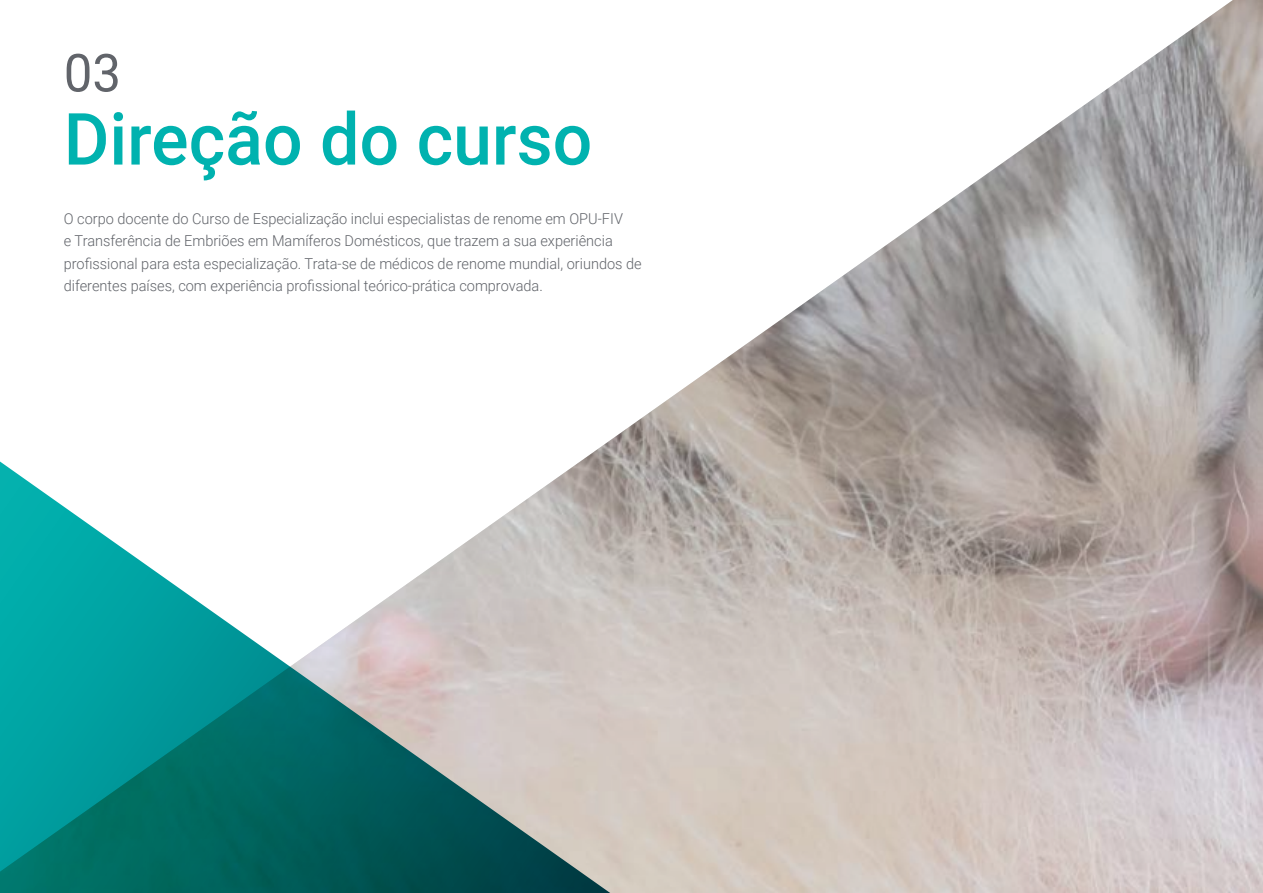
<style>
.page{position:relative;width:1263px;height:893px;background:#fff}
.page>*{position:absolute;margin:0;border:0;box-sizing:border-box;transform-origin:0 0}
.t1{font:500 72px "Roboto";color:#00b2af}
.t2{font:52.5px "Roboto";color:#61646a}
.t3{font:300 15px/22.5px "Roboto";color:#61646a}
</style>
<div class="page">
<img style="left:602px;top:0;width:661px;height:893px">
<svg style="left:0;top:446px;width:640px;height:447px"></svg>
<h2 class="t2" style="left:64px;top:36px;width:59px">03</h2>
<h1 class="t1" style="left:64px;top:89px;width:530px">Direção do curso</h1>
<p class="t3" style="left:64px;top:207px;width:579px">O corpo docente do Curso de Especialização inclui especialistas de renome em OPU-FIV<br>e Transferência de Embriões em Mamíferos Domésticos, que trazem a sua experiência profissional para esta especialização. Trata-se de médicos de renome mundial, oriundos de diferentes países, com experiência profissional teórico-prática comprovada.</p>
</div>
